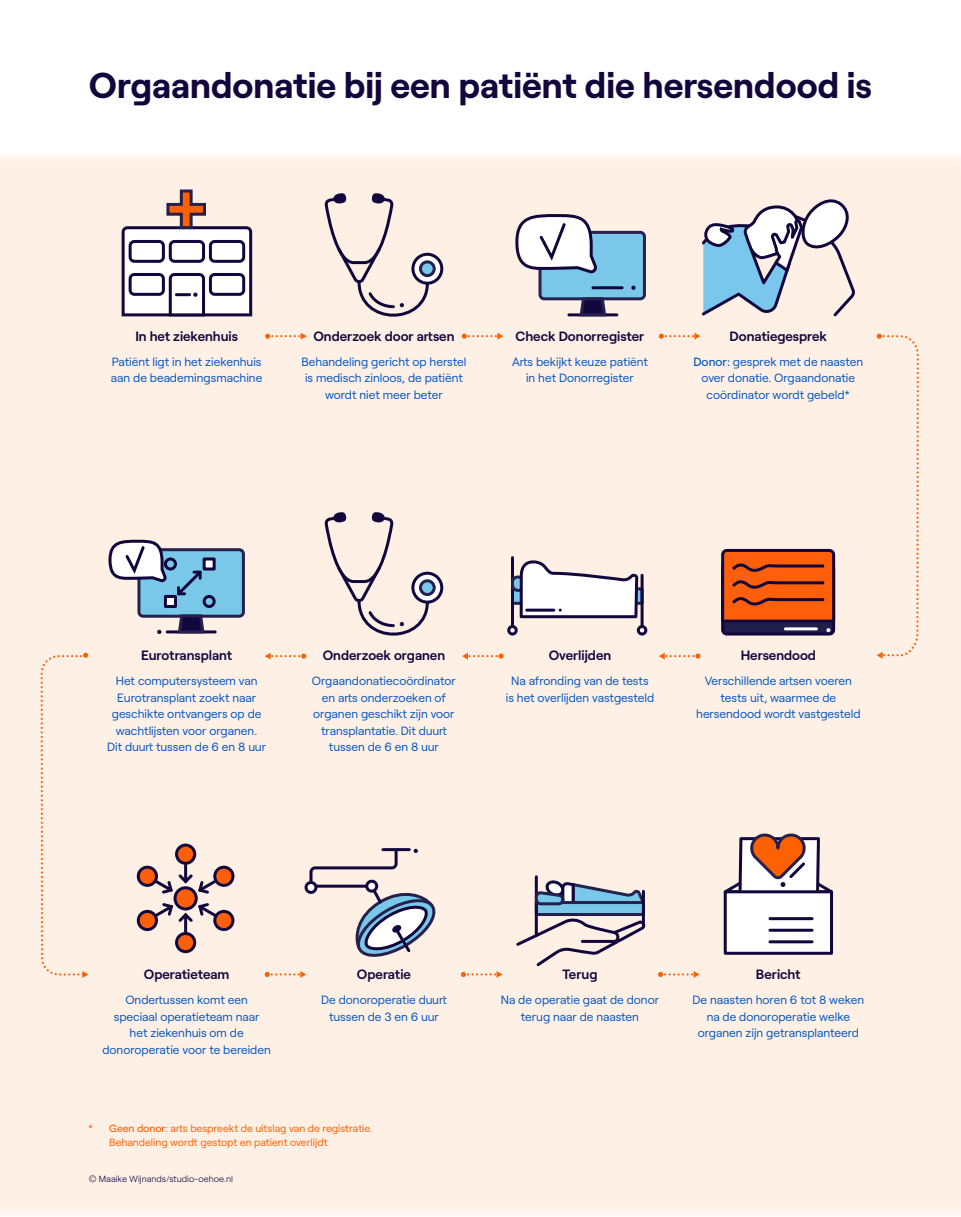
<style>
.page{position:relative;width:961px;height:1217px;background:#fff}
.page>*{position:absolute;margin:0;border:0;box-sizing:border-box;transform-origin:0 0}
._0_Titel{font:700 36px "Roobert";color:#12063c}
._1_Subkop{font:600 13.5px "Roobert";color:#12063c}
._2_Tekst{font:12px/16.5px "Roobert";color:#0055c2;text-align:center}
.t1{font:10.5px/13.5px "Roobert";color:#ff6000}
.t2{font:300 9px "Roobert";color:#12073c}
.s1{font-weight:500}
</style>
<div class="page">
<div style="left:0;top:153px;width:961px;height:1063px;background:#fff0e6"></div>
<div style="left:305px;top:880px;width:12px;height:13px;border:3px solid #12073c;border-radius:50%"></div>
<svg style="left:308px;top:848px;width:128px;height:109px"></svg>
<div style="left:540px;top:232px;width:104px;height:67px;background:#79c8ea;border-radius:4px"></div>
<div style="left:538px;top:231px;width:108px;height:69px;border:3px solid #26204d;border-radius:4px"></div>
<hr style="left:569px;top:313px;width:48px;height:3px;background:#12073c">
<svg style="left:578px;top:296px;width:30px;height:21px"></svg>
<svg style="left:515px;top:214px;width:85px;height:59px"></svg>
<hr style="left:593px;top:286px;width:29px;height:3px;background:#12073c">
<svg style="left:631px;top:285px;width:5px;height:5px"></svg>
<svg style="left:413px;top:254px;width:29px;height:29px"></svg>
<div style="left:411px;top:253px;width:32px;height:31px;border:3px solid #12073c;border-radius:50%"></div>
<svg style="left:420px;top:262px;width:14px;height:13px"></svg>
<div style="left:419px;top:260px;width:17px;height:17px;border:3px solid #26204d;border-radius:50%"></div>
<svg style="left:324px;top:193px;width:106px;height:124px"></svg>
<svg style="left:413px;top:573px;width:29px;height:29px"></svg>
<div style="left:411px;top:571px;width:32px;height:32px;border:3px solid #12073c;border-radius:50%"></div>
<svg style="left:420px;top:580px;width:14px;height:14px"></svg>
<div style="left:419px;top:579px;width:17px;height:17px;border:3px solid #26204d;border-radius:50%"></div>
<svg style="left:324px;top:512px;width:106px;height:124px"></svg>
<div style="left:536px;top:902px;width:107px;height:12px;background:#79c8ea"></div>
<div style="left:535px;top:900px;width:110px;height:15px;border:3px solid #26204d"></div>
<hr style="left:535px;top:876px;width:3px;height:59px;background:#12073c">
<hr style="left:642px;top:891px;width:3px;height:33px;background:#12073c">
<svg style="left:534px;top:877px;width:111px;height:29px"></svg>
<svg style="left:516px;top:915px;width:130px;height:51px"></svg>
<div style="left:721px;top:561px;width:114px;height:74px;border:3px solid #12073c;border-radius:4px"></div>
<svg style="left:701px;top:199px;width:154px;height:118px"></svg>
<div style="left:725px;top:891px;width:106px;height:62px;background:#fff"></div>
<div style="left:724px;top:890px;width:109px;height:64px;border:3px solid #12073c"></div>
<hr style="left:770px;top:928px;width:42px;height:3px;background:#12073c">
<hr style="left:770px;top:940px;width:42px;height:3px;background:#12073c">
<svg style="left:723px;top:833px;width:110px;height:86px"></svg>
<svg style="left:721px;top:548px;width:115px;height:84px;background:#b84a22"></svg>
<div style="left:139px;top:549px;width:104px;height:67px;background:#79c8ea;border-radius:4px"></div>
<div style="left:137px;top:548px;width:108px;height:69px;border:3px solid #26204d;border-radius:4px"></div>
<svg style="left:157px;top:629px;width:4px;height:5px"></svg>
<hr style="left:167px;top:630px;width:48px;height:3px;background:#12073c">
<svg style="left:176px;top:613px;width:30px;height:21px"></svg>
<div style="left:165px;top:596px;width:10px;height:10px;background:#fff"></div>
<div style="left:164px;top:595px;width:13px;height:13px;border:3px solid #12073c"></div>
<div style="left:204px;top:559px;width:10px;height:10px;background:#fff"></div>
<div style="left:203px;top:557px;width:13px;height:13px;border:3px solid #12073c"></div>
<div style="left:203px;top:595px;width:13px;height:13px;border:3px solid #12073c;border-radius:50%"></div>
<svg style="left:108px;top:539px;width:96px;height:59px"></svg>
<hr style="left:511px;top:557px;width:3px;height:73px;background:#12073c">
<hr style="left:641px;top:575px;width:3px;height:55px;background:#12073c">
<div style="left:509px;top:626px;width:7px;height:8px;background:#fff;border-radius:50%"></div>
<div style="left:507px;top:625px;width:11px;height:10px;border:3px solid #12073c;border-radius:50%"></div>
<div style="left:638px;top:626px;width:8px;height:8px;background:#fff;border-radius:50%"></div>
<div style="left:637px;top:625px;width:10px;height:10px;border:3px solid #12073c;border-radius:50%"></div>
<svg style="left:511px;top:560px;width:130px;height:59px"></svg>
<svg style="left:136px;top:843px;width:99px;height:109px"></svg>
<svg style="left:265px;top:333px;width:42px;height:6px"></svg>
<svg style="left:462px;top:332px;width:41px;height:7px"></svg>
<svg style="left:659px;top:332px;width:41px;height:7px"></svg>
<svg style="left:265px;top:971px;width:41px;height:6px"></svg>
<svg style="left:461px;top:971px;width:41px;height:6px"></svg>
<svg style="left:658px;top:971px;width:42px;height:6px"></svg>
<svg style="left:659px;top:652px;width:41px;height:7px"></svg>
<svg style="left:462px;top:652px;width:42px;height:7px"></svg>
<svg style="left:265px;top:652px;width:41px;height:7px"></svg>
<svg style="left:39px;top:153px;width:49px;height:1063px"></svg>
<svg style="left:83px;top:652px;width:5px;height:5px"></svg>
<svg style="left:82px;top:970px;width:6px;height:7px"></svg>
<svg style="left:877px;top:153px;width:43px;height:1063px"></svg>
<svg style="left:877px;top:651px;width:6px;height:7px"></svg>
<svg style="left:121px;top:189px;width:132px;height:128px"></svg>
<h1 class="_0_Titel" style="left:89px;top:57px;width:785px">Orgaandonatie bij een patiënt die hersendood is</h1>
<h2 class="_1_Subkop" style="left:135px;top:325px;width:104px">In het ziekenhuis</h2>
<p class="_2_Tekst" style="left:111px;top:352px;width:153px;text-align:left">Patiënt ligt in het ziekenhuis aan de beademingsmachine</p>
<h2 class="_1_Subkop" style="left:313px;top:325px;width:143px">Onderzoek door artsen</h2>
<p class="_2_Tekst" style="left:301px;top:352px;width:166px">Behandeling gericht op herstel is medisch zinloos, de patiënt wordt niet meer beter</p>
<h2 class="_1_Subkop" style="left:516px;top:325px;width:130px">Check Donorregister</h2>
<p class="_2_Tekst" style="left:512px;top:352px;width:137px">Arts bekijkt keuze patiënt in het Donorregister</p>
<h2 class="_1_Subkop" style="left:730px;top:325px;width:99px">Donatiegesprek</h2>
<p class="_2_Tekst" style="left:693px;top:352px;width:171px"><span class="s1">Donor:</span> gesprek met de naasten over donatie. Orgaandonatie coördinator wordt gebeld*</p>
<h2 class="_1_Subkop" style="left:141px;top:644px;width:93px">Eurotransplant</h2>
<p class="_2_Tekst" style="left:112px;top:671px;width:151px">Het computersysteem van<br>Eurotransplant zoekt naar geschikte ontvangers op de wachtlijsten voor organen.</p>
<p class="_2_Tekst" style="left:107px;top:737px;width:160px">Dit duurt tussen de 6 en 8 uur</p>
<h2 class="_1_Subkop" style="left:323px;top:644px;width:124px">Onderzoek organen</h2>
<p class="_2_Tekst" style="left:312px;top:671px;width:146px">Orgaandonatiecoördinator en arts onderzoeken of organen geschikt zijn voor transplantatie. Dit duurt tussen de 6 en 8 uur</p>
<h2 class="_1_Subkop" style="left:549px;top:644px;width:64px">Overlijden</h2>
<p class="_2_Tekst" style="left:506px;top:671px;width:150px">Na afronding van de tests is het overlijden vastgesteld</p>
<h2 class="_1_Subkop" style="left:741px;top:644px;width:77px">Hersendood</h2>
<p class="_2_Tekst" style="left:696px;top:671px;width:166px">Verschillende artsen voeren tests uit, waarmee de hersendood wordt vastgesteld</p>
<h2 class="_1_Subkop" style="left:144px;top:963px;width:87px">Operatieteam</h2>
<p class="_2_Tekst" style="left:102px;top:990px;width:170px">Ondertussen komt een speciaal operatieteam naar<br>het ziekenhuis om de donoroperatie voor te bereiden</p>
<h2 class="_1_Subkop" style="left:357px;top:963px;width:55px">Operatie</h2>
<p class="_2_Tekst" style="left:321px;top:990px;width:127px">De donoroperatie duurt tussen de 3 en 6 uur</p>
<p class="t1" style="left:109px;top:1120px;width:265px;text-indent:-21px">* <span class="s1">Geen donor</span>: arts bespreekt de uitslag van de registratie.<br>Behandeling wordt gestopt en patïent overlijdt</p>
<p class="t2" style="left:88px;top:1171px;width:146px">© Maaike Wijnands/studio-oehoe.nl</p>
<h2 class="_1_Subkop" style="left:562px;top:963px;width:37px">Terug</h2>
<p class="_2_Tekst" style="left:501px;top:990px;width:160px">Na de operatie gaat de donor terug naar de naasten</p>
<h2 class="_1_Subkop" style="left:756px;top:963px;width:46px">Bericht</h2>
<p class="_2_Tekst" style="left:693px;top:990px;width:173px">De naasten horen 6 tot 8 weken na de donoroperatie welke organen zijn getransplanteerd</p>
</div>
